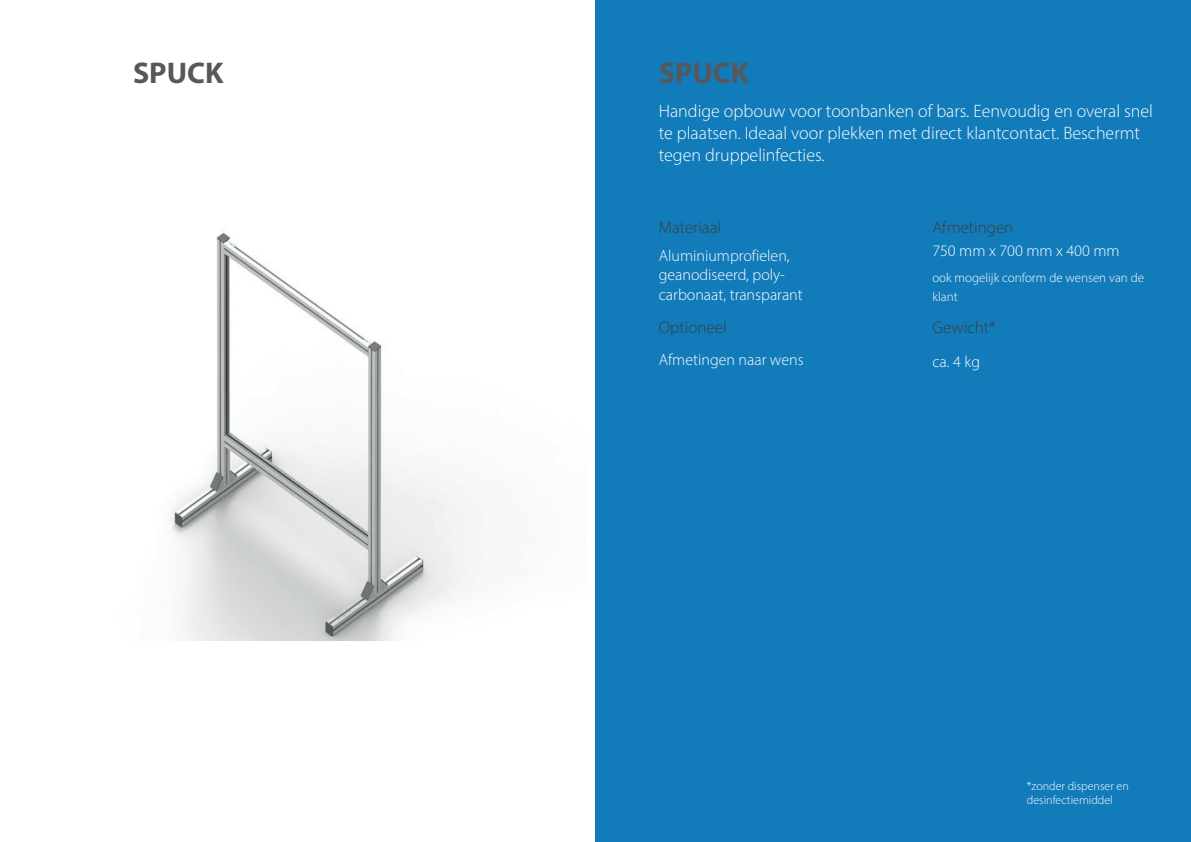
<style>
.page{position:relative;width:1191px;height:842px;background:#fff}
.page>*{position:absolute;margin:0;border:0;box-sizing:border-box;transform-origin:0 0}
.Tabellenkopfzeile{font:700 30px "Myriad Pro";color:#57585a}
.Tabellenkopfzeile-2{font:300 18px/21.6px "Myriad Pro";color:#fff}
.Tabellenkopfzeile-3{font:300 17px "Myriad Pro";color:#3e3e3f}
.Tabellenkopfzeile-4{font:300 16px/19.2px "Myriad Pro";color:#fff}
.Tabellenkopfzeile-5{font:300 13px/19.2px "Myriad Pro";color:#fff}
.Tabellenkopfzeile-6{font:300 12px "Myriad Pro";color:#fff}
</style>
<div class="page">
<div style="left:595px;top:0;width:596px;height:842px;background:#127bb9"></div>
<img style="left:170px;top:232px;width:321px;height:408px">
<p class="Tabellenkopfzeile" style="left:133px;top:53px;width:92px">SPUCK</p>
<p class="Tabellenkopfzeile" style="left:659px;top:53px;width:92px">SPUCK</p>
<p class="Tabellenkopfzeile-2" style="left:659px;top:100px;width:496px">Handige opbouw voor toonbanken of bars. Eenvoudig en overal snel te plaatsen. Ideaal voor plekken met direct klantcontact. Beschermt tegen druppelinfecties.</p>
<p class="Tabellenkopfzeile-3" style="left:659px;top:217px;width:64px">Materiaal</p>
<p class="Tabellenkopfzeile-3" style="left:932px;top:217px;width:83px">Afmetingen</p>
<p class="Tabellenkopfzeile-4" style="left:659px;top:246px;width:145px">Aluminiumprofielen, geanodiseerd, poly&shy;carbonaat, transparant</p>
<p class="Tabellenkopfzeile-4" style="left:932px;top:241px;width:189px">750 mm x 700 mm x 400 mm</p>
<p class="Tabellenkopfzeile-5" style="left:932px;top:268px;width:213px">ook mogelijk conform de wensen van de klant</p>
<p class="Tabellenkopfzeile-3" style="left:659px;top:317px;width:69px">Optioneel</p>
<p class="Tabellenkopfzeile-3" style="left:932px;top:317px;width:65px">Gewicht*</p>
<p class="Tabellenkopfzeile-4" style="left:659px;top:350px;width:146px">Afmetingen naar wens</p>
<p class="Tabellenkopfzeile-4" style="left:932px;top:352px;width:49px">ca. 4 kg</p>
<p class="Tabellenkopfzeile-6" style="left:1027px;top:778px;width:103px">*zonder dispenser en</p>
<p class="Tabellenkopfzeile-6" style="left:1027px;top:793px;width:87px">desinfectiemiddel</p>
</div>
